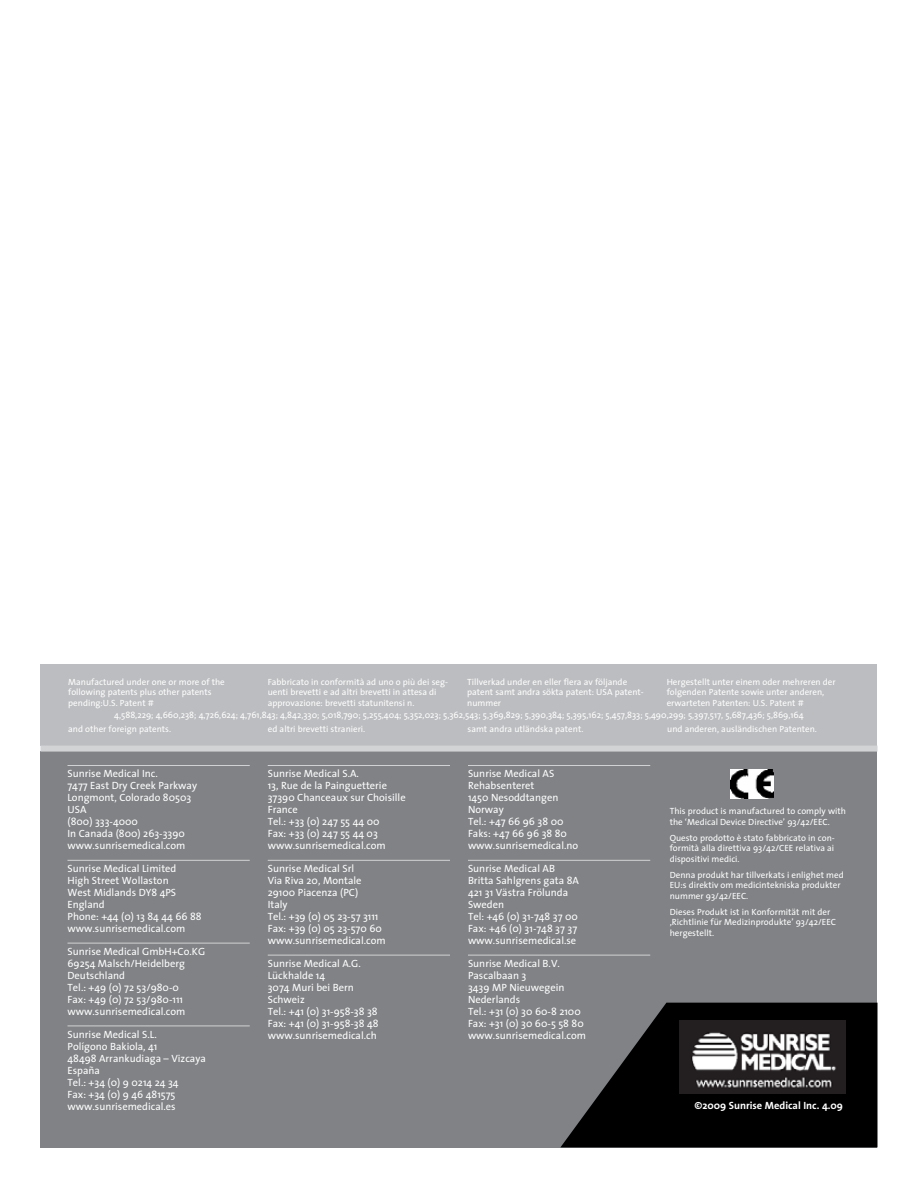
<style>
.page{position:relative;width:918px;height:1188px;background:#fff}
.page>*{position:absolute;margin:0;border:0;box-sizing:border-box;transform-origin:0 0}
.t1{font:10.5px/12px "The Sans";color:#fff}
.t2{font:700 10.5px "The Sans";color:#fff}
.t3{font:9px/10.5px "The Sans";color:#fff}
</style>
<div class="page">
<div style="left:40px;top:751px;width:838px;height:397px;background:#808285"></div>
<hr style="left:68px;top:765px;width:182px;height:1px;background:#d1d3d4">
<hr style="left:68px;top:860px;width:182px;height:1px;background:#d1d3d4">
<hr style="left:68px;top:943px;width:182px;height:1px;background:#d1d3d4">
<hr style="left:68px;top:1026px;width:182px;height:1px;background:#d1d3d4">
<hr style="left:268px;top:765px;width:182px;height:1px;background:#d1d3d4">
<hr style="left:268px;top:860px;width:182px;height:1px;background:#d1d3d4">
<hr style="left:268px;top:955px;width:182px;height:1px;background:#d1d3d4">
<hr style="left:468px;top:765px;width:182px;height:1px;background:#d1d3d4">
<hr style="left:468px;top:860px;width:182px;height:1px;background:#d1d3d4">
<hr style="left:468px;top:955px;width:182px;height:1px;background:#d1d3d4">
<div style="left:40px;top:664px;width:838px;height:82px;background:#bcbdc0"></div>
<div style="left:40px;top:746px;width:838px;height:6px;background:#d1d3d4"></div>
<img style="left:730px;top:770px;width:44px;height:29px">
<svg style="left:561px;top:1003px;width:316px;height:144px;fill:#000"></svg>
<img style="left:680px;top:1021px;width:166px;height:73px">
<p class="t3" style="left:68px;top:677px;width:158px">Manufactured under one or more of the following patents plus other patents pending:U.S. Patent #</p>
<p class="t3" style="left:268px;top:677px;width:182px">Fabbricato in conformità ad uno o più dei seg&shy;uenti brevetti e ad altri brevetti in attesa di approvazione: brevetti statunitensi n.</p>
<p class="t3" style="left:467px;top:677px;width:178px">Tillverkad under en eller flera av följande patent samt andra sökta patent: USA patent&shy;nummer</p>
<p class="t3" style="left:667px;top:677px;width:171px">Hergestellt unter einem oder mehreren der folgenden Patente sowie unter anderen, erwarteten Patenten: U.S. Patent #</p>
<p class="t3" style="left:68px;top:724px;width:104px">and other foreign patents.</p>
<p class="t3" style="left:268px;top:724px;width:99px">ed altri brevetti stranieri.</p>
<p class="t3" style="left:468px;top:724px;width:117px">samt andra utländska patent.</p>
<p class="t3" style="left:667px;top:724px;width:151px">und anderen, ausländischen Patenten.</p>
<p class="t3" style="left:114px;top:710px;width:691px">4,588,229; 4,660,238; 4,726,624; 4,761,843; 4,842,330; 5,018,790; 5,255,404; 5,352,023; 5,362,543; 5,369,829; 5,390,384; 5,395,162; 5,457,833; 5,490,299; 5,397,517, 5,687,436; 5,869,164</p>
<p class="t1" style="left:68px;top:768px;width:131px">Sunrise Medical I nc.<br>7477 East Dry Creek Parkway<br>Longmont, Colorado 80503<br>USA<br>(800) 333-4000<br>I n Canada (800) 263-3390 www.sunrisemedical.com</p>
<p class="t1" style="left:68px;top:863px;width:136px">Sunrise Medical Limited<br>H igh Street Wollaston<br>West Midlands DY8 4PS<br>England<br>Phone: +44 (0) 13 84 44 66 88 www.sunrisemedical.com</p>
<p class="t1" style="left:68px;top:946px;width:138px">Sunrise Medical GmbH+Co.KG<br>69254 Malsch/Heidelberg<br>Deutschland<br>Tel.: +49 (0) 72 53/980-0<br>Fax: +49 (0) 72 53/980-111 www.sunrisemedical.com</p>
<p class="t1" style="left:68px;top:1028px;width:140px">Sunrise Medical S.L.<br>Polígono Bakiola, 41<br>48498 Arrankudiaga – Vizcaya<br>España<br>Tel.: +34 (0) 9 0214 24 34<br>Fax: +34 (0) 9 46 481575 www.sunrisemedical.es</p>
<p class="t1" style="left:268px;top:768px;width:139px">Sunrise Medical S.A.<br>13, Rue de la Painguetterie<br>37390 Chanceaux sur Choisille<br>France<br>Tel.: +33 (0) 247 55 44 00<br>Fax: +33 (0) 247 55 44 03 www.sunrisemedical.com</p>
<p class="t1" style="left:268px;top:863px;width:119px">Sunrise Medical Srl<br>Via Riva 20, Montale<br>29100 Piacenza (PC)<br>Italy<br>Tel.: +39 (0) 05 23-57 3111<br>Fax: +39 (0) 05 23-570 60 www.sunrisemedical.com</p>
<p class="t1" style="left:268px;top:958px;width:112px">Sunrise Medical A.G.<br>Lückhalde 14<br>3074 Muri bei Bern<br>Schweiz<br>Tel.: +41 (0) 31-958-38 38<br>Fax: +41 (0) 31-958-38 48 www.sunrisemedical.ch</p>
<p class="t1" style="left:468px;top:768px;width:112px">Sunrise Medical AS<br>Rehabsenteret<br>1450 Nesoddtangen<br>N orway<br>Tel.: +47 66 96 38 00<br>Faks: +47 66 96 38 80 www.sunrisemedical.no</p>
<p class="t1" style="left:468px;top:863px;width:113px">Sunrise Medical AB<br>Britta Sahlgrens gata 8A<br>421 31 Västra Frölunda<br>Sweden<br>Tel: +46 (0) 31-748 37 00<br>Fax: +46 (0) 31-748 37 37 www.sunrisemedical.se</p>
<p class="t1" style="left:468px;top:958px;width:119px">Sunrise Medical B.V.<br>Pascalbaan 3<br>3439 MP N ieuwegein<br>Nederlands<br>Tel.: +31 (0) 30 60-8 2100<br>Fax: +31 (0) 30 60-5 58 80 www.sunrisemedical.com</p>
<p class="t3" style="left:670px;top:806px;width:178px">This product is manufactured to comply with the ‘Medical Device Directive’ 93/42/EEC.</p>
<p class="t3" style="left:670px;top:833px;width:167px">Questo prodotto è stato fabbricato in con&shy;formità alla direttiva 93/42/CEE</p>
<p class="t3" style="left:796px;top:843px;width:40px">relativa ai</p>
<p class="t3" style="left:670px;top:851px;width:175px;line-height:15.9px">dispositivi medici.<br>Denna produkt har tillverkats i enlighet med</p>
<p class="t3" style="left:670px;top:880px;width:172px">EU:s direktiv om medicintekniska produkter nummer 93/42/EEC.</p>
<p class="t3" style="left:670px;top:906px;width:162px">Dieses Produkt ist in Konformität mit der ‚Richtlinie für Medizinprodukte’ 93/42/EEC hergestellt.</p>
<p class="t2" style="left:694px;top:1099px;width:150px">©2009 Sunrise Medical Inc. 4.09</p>
</div>
